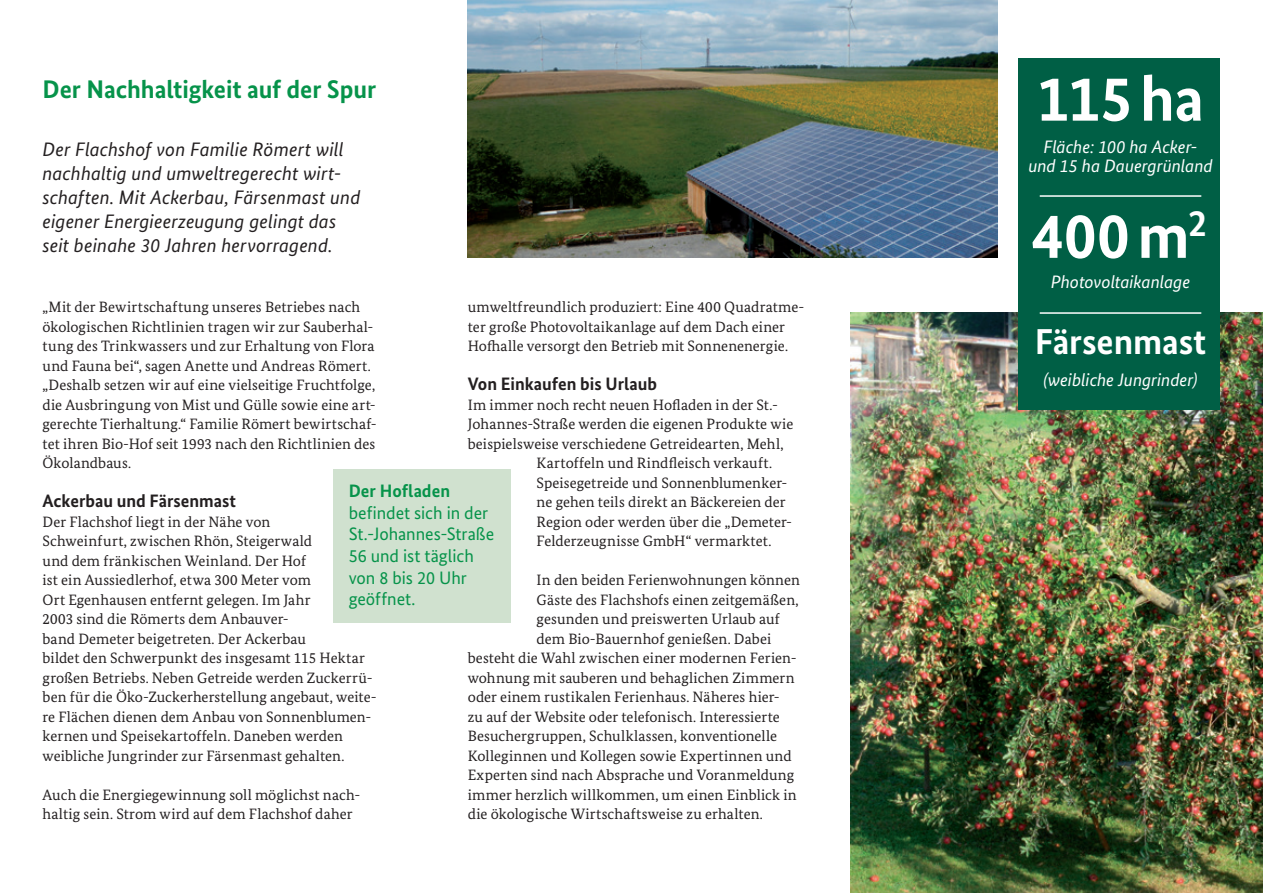
<style>
.page{position:relative;width:1263px;height:893px;background:#fff}
.page>*{position:absolute;margin:0;border:0;box-sizing:border-box;transform-origin:0 0}
.t1{font:700 64.5px "Bundes Sans";color:#fff}
.t2{font:700 36px "Bundes Sans";letter-spacing:-.005em;color:#fff}
.t3{font:700 25.5px "Bundes Sans";letter-spacing:-.005em;color:#06934a}
.t4{font:italic 19.5px/24px "Bundes Sans";letter-spacing:.005em;color:#231f20}
.t5{font:italic 18px/19.5px "Bundes Sans";letter-spacing:-.005em;color:#fff;text-align:center}
.t6{font:18px/21.6px "Bundes Sans";letter-spacing:-.005em;color:#06934a}
.t7{font:700 18px "Bundes Sans";color:#231f20}
.t8{font:700 18px "Bundes Sans";color:#06934a}
.t9{font:15px/19.5px "Bundes Serif";letter-spacing:.005em;color:#231f20}
</style>
<div class="page">
<img style="left:851px;top:312px;width:412px;height:581px">
<div style="left:333px;top:469px;width:178px;height:154px;background:#d0e1cf"></div>
<img style="left:468px;top:0;width:529px;height:258px">
<div style="left:1018px;top:58px;width:202px;height:352px;background:#005f45"></div>
<hr style="left:1040px;top:195px;width:161px;height:2px;background:#fff">
<hr style="left:1040px;top:312px;width:161px;height:2px;background:#fff">
<h3 class="t3" style="left:43px;top:73px;width:335px">Der Nachhaltigkeit auf der Spur</h3>
<h3 class="t4" style="left:43px;top:137px;width:319px">Der Flachshof von Familie Römert will nachhaltig und umweltregerecht wirt&shy;schaften. Mit Ackerbau, Färsenmast und eigener Energieerzeugung gelingt das seit beinahe 30 Jahren hervorragend.</h3>
<p class="t9" style="left:43px;top:297px;width:336px">„Mit der Bewirtschaftung unseres Betriebes nach ökologischen Richtlinien tragen wir zur Sauberhal&shy;tung des Trinkwassers und zur Erhaltung von Flora und Fauna bei“, sagen Anette und Andreas Römert. „Deshalb setzen wir auf eine vielseitige Fruchtfolge, die Ausbringung von Mist und Gülle sowie eine art&shy;gerechte Tierhaltung.“ Familie Römert bewirtschaf&shy;tet ihren Bio-Hof seit 1993 nach den Richtlinien des Ökolandbaus.</p>
<p class="t7" style="left:43px;top:490px;width:195px">Ackerbau und Färsenmast</p>
<p class="t9" style="left:43px;top:511px;width:336px">Der Flachshof liegt in der Nähe von<br>Schweinfurt, zwischen Rhön, Steigerwald<br>und dem fränkischen Weinland. Der Hof<br>ist ein Aussiedlerhof, etwa 300 Meter vom<br>Ort Egenhausen entfernt gelegen. Im Jahr<br>2003 sind die Römerts dem Anbauver-<br>band Demeter beigetreten. Der Ackerbau<br>bildet den Schwerpunkt des insgesamt 115 Hektar großen Betriebs. Neben Getreide werden Zuckerrü&shy;ben für die Öko-Zuckerherstellung angebaut, weite&shy;re Flächen dienen dem Anbau von Sonnenblumen&shy;kernen und Speisekartoffeln. Daneben werden weibliche Jungrinder zur Färsenmast gehalten.</p>
<p class="t9" style="left:43px;top:784px;width:319px">Auch die Energiegewinnung soll möglichst nach&shy;haltig sein. Strom wird auf dem Flachshof daher</p>
<p class="t9" style="left:468px;top:297px;width:338px">umweltfreundlich produziert: Eine 400 Quadratme&shy;ter große Photovoltaikanlage auf dem Dach einer<br>Hofhalle versorgt den Betrieb mit Sonnenenergie.</p>
<p class="t7" style="left:468px;top:373px;width:191px">Von Einkaufen bis Urlaub</p>
<p class="t9" style="left:468px;top:394px;width:312px">Im immer noch recht neuen Hofladen in der St.-</p>
<p class="t9" style="left:468px;top:414px;width:327px">Johannes-Straße werden die eigenen Produkte wie</p>
<p class="t9" style="left:468px;top:433px;width:317px">beispielsweise verschiedene Getreidearten, Mehl,</p>
<p class="t9" style="left:537px;top:453px;width:237px">Kartoffeln und Rindfleisch verkauft.</p>
<p class="t9" style="left:537px;top:472px;width:252px">Speisegetreide und Sonnenblumenker-</p>
<p class="t9" style="left:537px;top:492px;width:250px">ne gehen teils direkt an Bäckereien der</p>
<p class="t9" style="left:537px;top:511px;width:257px">Region oder werden über die „Demeter-</p>
<p class="t9" style="left:537px;top:531px;width:236px">Felderzeugnisse GmbH“ vermarktet.</p>
<p class="t9" style="left:537px;top:570px;width:265px">In den beiden Ferienwohnungen können</p>
<p class="t9" style="left:537px;top:589px;width:263px">Gäste des Flachshofs einen zeitgemäßen,</p>
<p class="t9" style="left:537px;top:609px;width:245px">gesunden und preiswerten Urlaub auf</p>
<p class="t9" style="left:537px;top:628px;width:236px">dem Bio-Bauernhof genießen. Dabei</p>
<p class="t9" style="left:468px;top:648px;width:330px">besteht die Wahl zwischen einer modernen Ferien-</p>
<p class="t9" style="left:468px;top:667px;width:328px">wohnung mit sauberen und behaglichen Zimmern</p>
<p class="t9" style="left:468px;top:687px;width:313px">oder einem rustikalen Ferienhaus. Näheres hier-</p>
<p class="t9" style="left:468px;top:706px;width:314px">zu auf der Website oder telefonisch. Interessierte</p>
<p class="t9" style="left:468px;top:726px;width:311px">Besuchergruppen, Schulklassen, konventionelle</p>
<p class="t9" style="left:468px;top:745px;width:325px">Kolleginnen und Kollegen sowie Expertinnen und</p>
<p class="t9" style="left:468px;top:765px;width:328px">Experten sind nach Absprache und Voranmeldung</p>
<p class="t9" style="left:468px;top:784px;width:330px">immer herzlich willkommen, um einen Einblick in</p>
<p class="t9" style="left:468px;top:804px;width:297px">die ökologische Wirtschaftsweise zu erhalten.</p>
<p class="t8" style="left:349px;top:480px;width:103px">Der Hofladen</p>
<p class="t6" style="left:349px;top:502px;width:147px">befindet sich in der<br>St.-Johannes-Straße<br>56 und ist täglich von 8 bis 20 Uhr geöffnet.</p>
<h1 class="t1" style="left:1037px;top:59px;width:169px">115ha</h1>
<p class="t5" style="left:1028px;top:136px;width:186px">Fläche: 100 ha Acker&shy;und 15 ha Dauergrünland</p>
<h1 class="t1" style="left:1032px;top:196px;width:177px">400m<sup>2</sup></h1>
<p class="t5" style="left:1051px;top:272px;width:141px">Photovoltaikanlage</p>
<h2 class="t2" style="left:1035px;top:320px;width:173px">Färsenmast</h2>
<p class="t5" style="left:1043px;top:370px;width:155px">(weibliche Jungrinder)</p>
</div>
